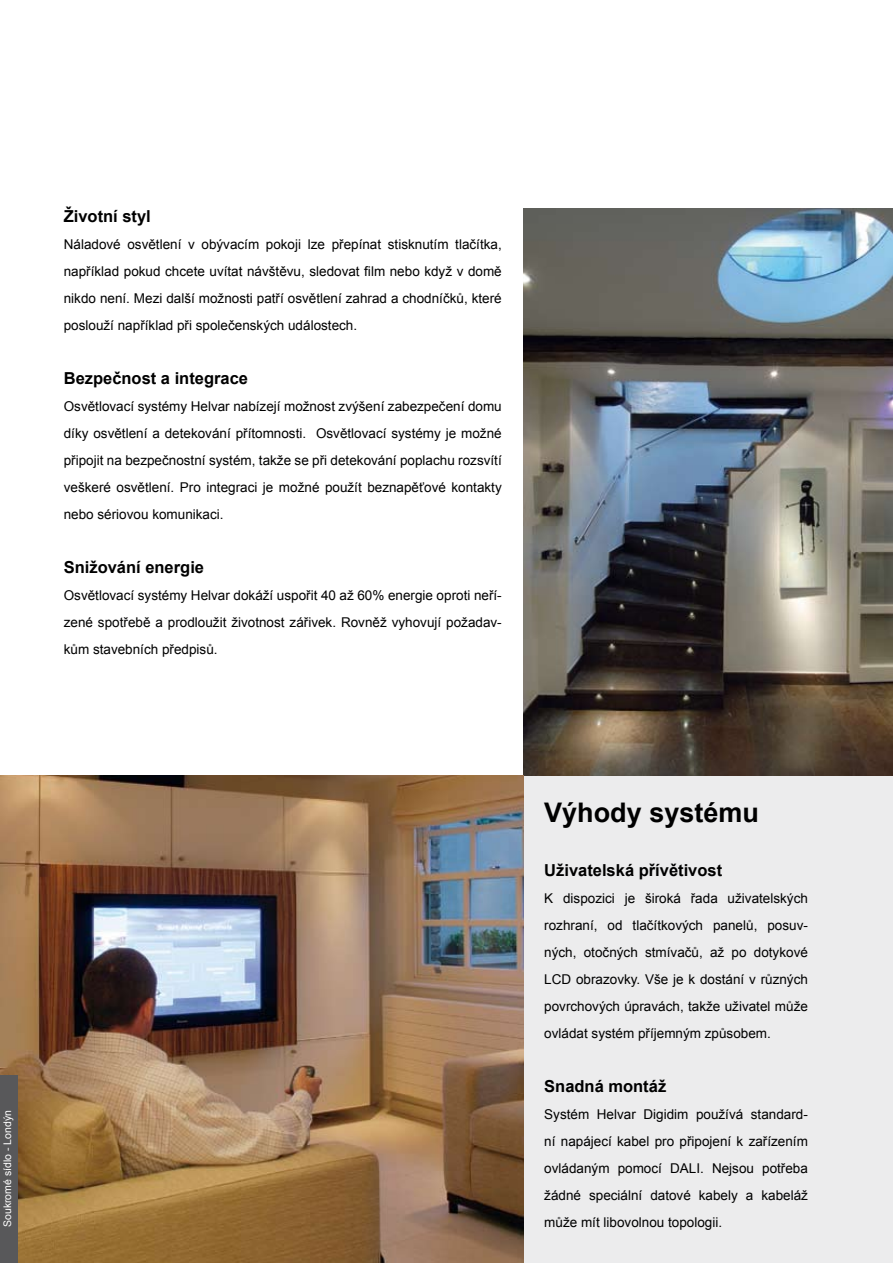
<style>
.page{position:relative;width:893px;height:1263px;background:#fff}
.page>*{position:absolute;margin:0;border:0;box-sizing:border-box;transform-origin:0 0}
.t1{font:700 27px "Arial";color:#000}
.t2{font:700 16.5px "Arial";color:#000}
.t3{font:13.5px/27px "Arial";color:#000;text-align:justify}
.t4{font:10.5px "Arial";color:#fff}
</style>
<div class="page">
<div style="left:0;top:775px;width:893px;height:488px;background:#ececed"></div>
<img style="left:523px;top:208px;width:370px;height:567px">
<img style="left:0;top:775px;width:523px;height:488px">
<div style="left:0;top:1076px;width:17px;height:187px;background:#58585a"></div>
<p class="t2" style="left:64px;top:205px;width:89px">Životní styl</p>
<p class="t3" style="left:64px;top:231px;width:439px">Náladové osvětlení v obývacím pokoji lze přepínat stisknutím tlačítka, například pokud chcete uvítat návštěvu, sledovat film nebo když v domě nikdo není. Mezi další možnosti patří osvětlení zahrad a chodníčků, které poslouží například při společenských událostech.</p>
<p class="t2" style="left:64px;top:367px;width:186px">Bezpečnost a integrace</p>
<p class="t3" style="left:64px;top:393px;width:439px">Osvětlovací systémy Helvar nabízejí možnost zvýšení zabezpečení domu díky osvětlení a detekování přítomnosti. Osvětlovací systémy je možné připojit na bezpečnostní systém, takže se při detekování poplachu rozsvítí veškeré osvětlení. Pro integraci je možné použít beznapěťové kontakty nebo sériovou komunikaci.</p>
<p class="t2" style="left:64px;top:556px;width:142px">Snižování energie</p>
<p class="t3" style="left:64px;top:582px;width:439px">Osvětlovací systémy Helvar dokáží uspořit 40 až 60% energie oproti neří&shy;zené spotřebě a prodloužit životnost zářivek. Rovněž vyhovují požadav&shy;kům stavebních předpisů.</p>
<p class="t4" style="left:1px;top:1227px;width:118px;rotate:-90deg">Soukromé sídlo - Londýn</p>
<h1 class="t1" style="left:544px;top:795px;width:216px">Výhody systému</h1>
<p class="t2" style="left:544px;top:859px;width:179px">Uživatelská přívětivost</p>
<p class="t3" style="left:544px;top:885px;width:265px">K dispozici je široká řada uživatelských rozhraní, od tlačítkových panelů, posuv&shy;ných, otočných stmívačů, až po dotykové LCD obrazovky. Vše je k dostání v různých povrchových úpravách, takže uživatel může ovládat systém příjemným způsobem.</p>
<p class="t2" style="left:544px;top:1076px;width:123px">Snadná montáž</p>
<p class="t3" style="left:544px;top:1101px;width:265px">Systém Helvar Digidim používá standard&shy;ní napájecí kabel pro připojení k zařízením ovládaným pomocí DALI. Nejsou potřeba žádné speciální datové kabely a kabeláž může mít libovolnou topologii.</p>
</div>
